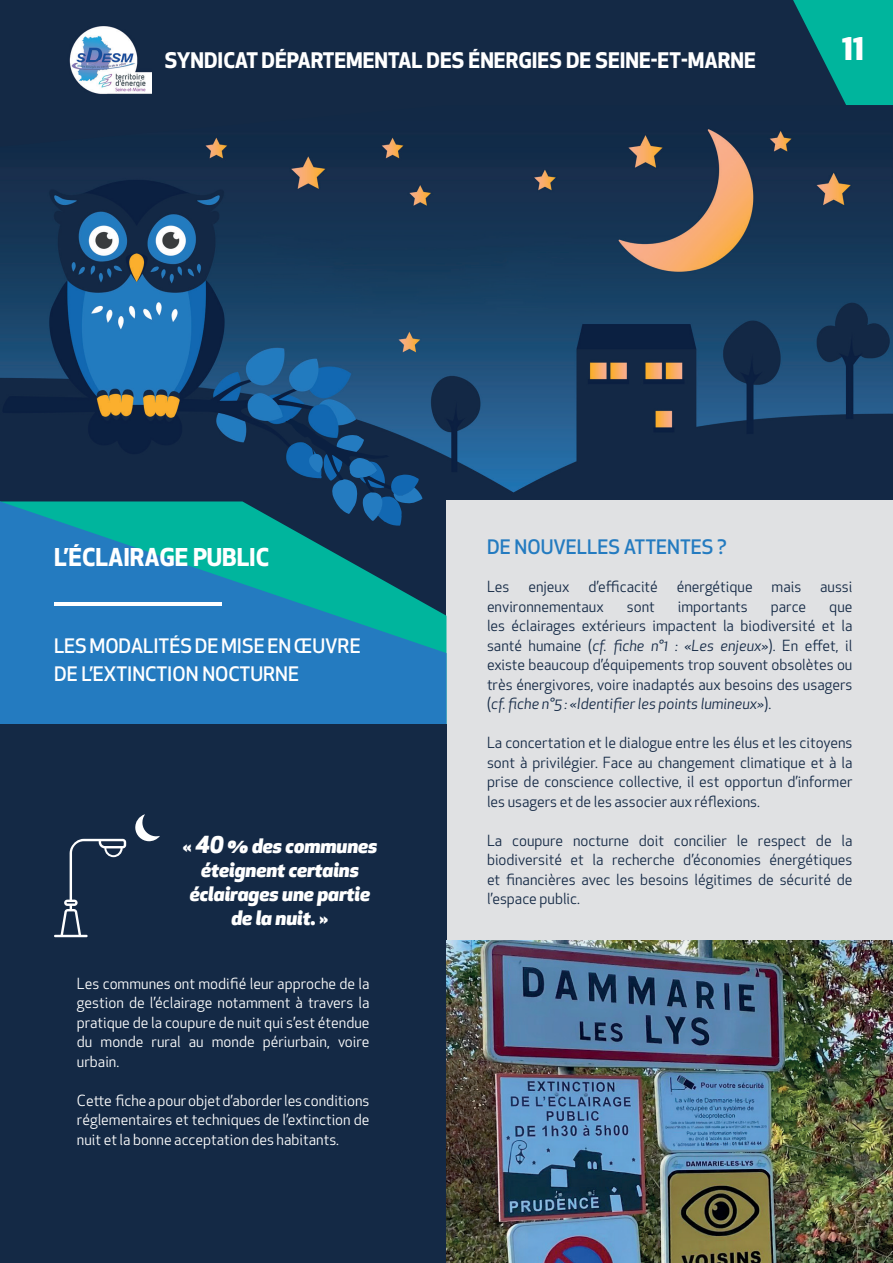
<style>
.page{position:relative;width:893px;height:1263px;background:#fff}
.page>*{position:absolute;margin:0;border:0;box-sizing:border-box;transform-origin:0 0}
.t1{font:800 30px "Apex New";color:#fff}
.t2{font:700 24px "Apex New";color:#fff}
.t3{font:700 21px "Apex New";color:#fff}
.t4{font:italic 800 19.5px/24px "Apex New";color:#fff;text-align:center}
.t5{font:500 19.5px/28.5px "Apex New";color:#fff}
.t6{font:500 19.5px "Apex New";color:#247bc0}
.t7{font:15px/19.5px "Apex New";color:#142945;text-align:justify}
.t8{font:15px/19.5px "Apex New";color:#fff;text-align:justify}
.s1{font-style:normal}
.s2{font-size:22.5px}
.s3{font-style:italic}
</style>
<div class="page">
<img style="left:0;top:147px;width:893px;height:354px">
<div style="left:446px;top:500px;width:447px;height:452px;background:#e0e1e3"></div>
<svg style="left:0;top:501px;width:446px;height:223px;background:#1f82bb"></svg>
<div style="left:0;top:724px;width:446px;height:539px;background:#142945"></div>
<hr style="left:54px;top:602px;width:167px;height:4px;background:#fff">
<img style="left:446px;top:940px;width:447px;height:323px">
<div style="left:0;top:0;width:893px;height:147px;background:#142945"></div>
<img style="left:67px;top:24px;width:85px;height:72px">
<svg style="left:793px;top:0;width:100px;height:105px;background:#058f85"></svg>
<svg style="left:54px;top:839px;width:72px;height:98px"></svg>
<svg style="left:135px;top:814px;width:25px;height:27px"></svg>
<svg style="left:212px;top:419px;width:239px;height:201px;background:#136077"></svg>
<h3 class="t3" style="left:165px;top:45px;width:592px">SYNDICAT DÉPARTEMENTAL DES ÉNERGIES DE SEINE-ET-MARNE</h3>
<h1 class="t1" style="left:842px;top:28px;width:24px">11</h1>
<h2 class="t2" style="left:54px;top:540px;width:217px">L’ÉCLAIRAGE PUBLIC</h2>
<h3 class="t5" style="left:54px;top:631px;width:308px">LES MODALITÉS DE MISE EN ŒUVRE<br>DE L’EXTINCTION NOCTURNE</h3>
<h3 class="t4" style="left:183px;top:834px;width:196px"><span class="s1">«</span> <span class="s2">40</span> % des communes éteignent certains éclairages une partie de la nuit. <span class="s1">»</span></h3>
<p class="t8" style="left:77px;top:973px;width:294px">Les communes ont modifié leur approche de la gestion de l’éclairage notamment à travers la pratique de la coupure de nuit qui s’est étendue du monde rural au monde périurbain, voire urbain.</p>
<p class="t8" style="left:77px;top:1090px;width:294px">Cette fiche a pour objet d’aborder les conditions réglementaires et techniques de l’extinction de nuit et la bonne acceptation des habitants.</p>
<h3 class="t6" style="left:487px;top:533px;width:241px">DE NOUVELLES ATTENTES ?</h3>
<p class="t7" style="left:487px;top:577px;width:24px">Les</p>
<p class="t7" style="left:528px;top:577px;width:43px">enjeux</p>
<p class="t7" style="left:588px;top:577px;width:71px">d’efficacité</p>
<p class="t7" style="left:677px;top:577px;width:77px">énergétique</p>
<p class="t7" style="left:772px;top:577px;width:31px">mais</p>
<p class="t7" style="left:820px;top:577px;width:34px">aussi</p>
<p class="t7" style="left:487px;top:596px;width:118px">environnementaux</p>
<p class="t7" style="left:627px;top:596px;width:29px">sont</p>
<p class="t7" style="left:678px;top:596px;width:71px">importants</p>
<p class="t7" style="left:771px;top:596px;width:37px">parce</p>
<p class="t7" style="left:487px;top:596px;width:367px;text-indent:342px">que les éclairages extérieurs impactent la biodiversité et la santé humaine (<span class="s3">cf. fiche n°1 : «Les enjeux»</span>). En effet, il existe beaucoup d’équipements trop souvent obsolètes ou très énergivores, voire inadaptés aux besoins des usagers (<span class="s3">cf. fiche n°5 : «Identifier les points lumineux»</span>).</p>
<p class="t7" style="left:487px;top:733px;width:367px">La concertation et le dialogue entre les élus et les citoyens sont à privilégier. Face au changement climatique et à la prise de conscience collective, il est opportun d’informer les usagers et de les associer aux réflexions.</p>
<p class="t7" style="left:487px;top:830px;width:367px">La coupure nocturne doit concilier le respect de la biodiversité et la recherche d’économies énergétiques et financières avec les besoins légitimes de sécurité de l’espace public.</p>
</div>
